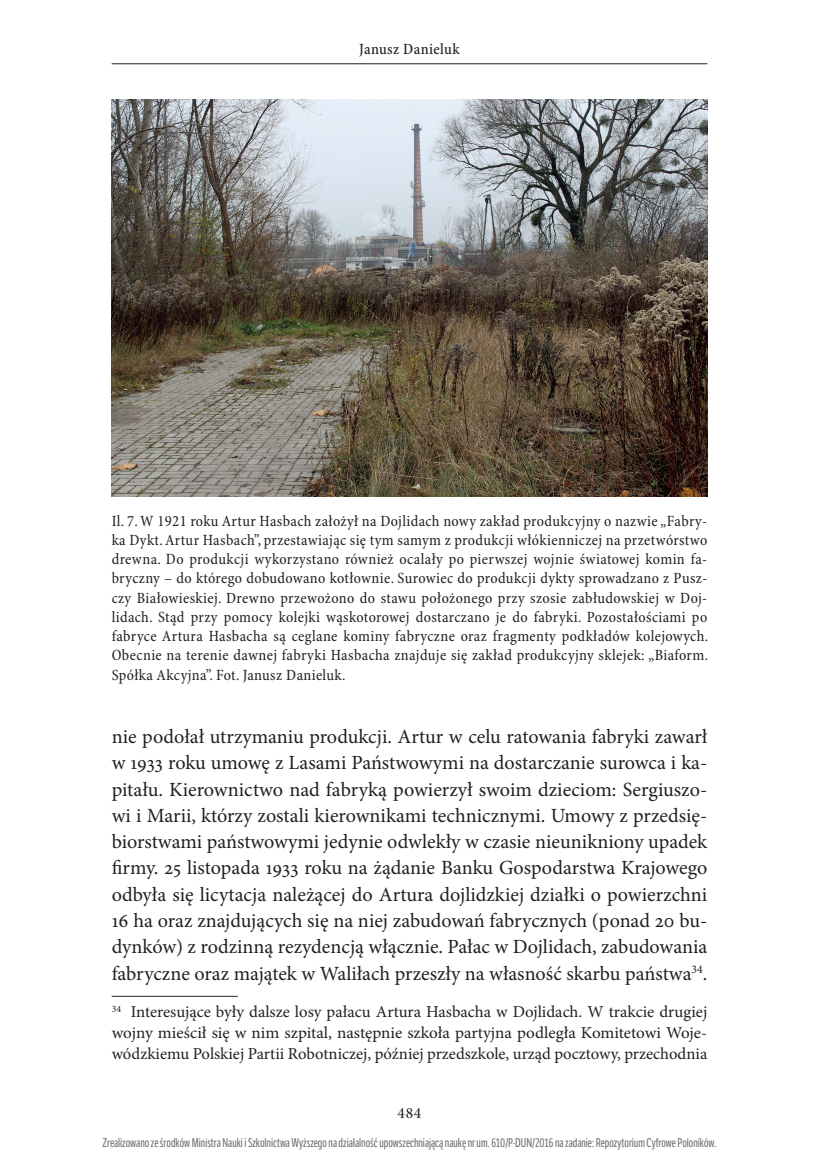
<style>
.page{position:relative;width:819px;height:1166px;background:#fff}
.page>*{position:absolute;margin:0;border:0;box-sizing:border-box;transform-origin:0 0}
.t1{font:20.12px/26.2px "Minion Pro";color:#231f20;text-align:justify}
.t2{font:16.62px/21px "Minion Pro";color:#231f20;text-align:justify}
.t3{font:condensed 15.75px/19.2px "Minion Pro";letter-spacing:.025em;color:#231f20;text-align:justify}
.t4{font:500 condensed 15.75px "Minion Pro";letter-spacing:.02em;color:#231f20}
.t5{font:15.75px "Minion Pro Medium Subh";color:#231f20}
.t6{font:12.25px "LFT Etica Compressed";color:#6b6b6b}
</style>
<div class="page">
<hr style="left:112px;top:63px;width:595px;height:1px;background:#231f20">
<img style="left:112px;top:100px;width:595px;height:397px">
<hr style="left:112px;top:996px;width:126px;height:1px;background:#231f20">
<p class="t4" style="left:359px;top:39px;width:102px">Janusz Danieluk</p>
<p class="t3" style="left:112px;top:512px;width:598px">Il. 7. W 1921 roku Artur Hasbach założył na Dojlidach nowy zakład produkcyjny o nazwie „Fabry&shy;ka Dykt. Artur Hasbach”, przestawiając się tym samym z produkcji włókienniczej na przetwórstwo drewna. Do produkcji wykorzystano również ocalały po pierwszej wojnie światowej komin fa&shy;bryczny – do którego dobudowano kotłownie. Surowiec do produkcji dykty sprowadzano z Pusz&shy;czy Białowieskiej. Drewno przewożono do stawu położonego przy szosie zabłudowskiej w Doj&shy;lidach. Stąd przy pomocy kolejki wąskotorowej dostarczano je do fabryki. Pozostałościami po fabryce Artura Hasbacha są ceglane kominy fabryczne oraz fragmenty podkładów kolejowych.<br>Obecnie na terenie dawnej fabryki Hasbacha znajduje się zakład produkcyjny sklejek: „Biaform.<br>Spółka Akcyjna”. Fot. Janusz Danieluk.</p>
<p class="t1" style="left:112px;top:724px;width:597px">nie podołał utrzymaniu produkcji. Artur w celu ratowania fabryki zawarł w 1933 roku umowę z Lasami Państwowymi na dostarczanie surowca i ka&shy;pitału. Kierownictwo nad fabryką powierzył swoim dzieciom: Sergiuszo&shy;wi i Marii, którzy zostali kierownikami technicznymi. Umowy z przedsię&shy;biorstwami państwowymi jedynie odwlekły w czasie nieunikniony upadek firmy. 25 listopada 1933 roku na żądanie Banku Gospodarstwa Krajowego odbyła się licytacja należącej do Artura dojlidzkiej działki o powierzchni 16 ha oraz znajdujących się na niej zabudowań fabrycznych (ponad 20 bu&shy;dynków) z rodzinną rezydencją włącznie. Pałac w Dojlidach, zabudowania fabryczne oraz majątek w Waliłach przeszły na własność skarbu państwa<sup>34</sup>.</p>
<p class="t2" style="left:112px;top:1001px;width:597px"><sup>34</sup> Interesujące były dalsze losy pałacu Artura Hasbacha w Dojlidach. W trakcie drugiej wojny mieścił się w nim szpital, następnie szkoła partyjna podległa Komitetowi Woje&shy;wódzkiemu Polskiej Partii Robotniczej, później przedszkole, urząd pocztowy, przechodnia</p>
<p class="t5" style="left:397px;top:1104px;width:25px">484</p>
<p class="t6" style="left:102px;top:1136px;width:615px">Zrealizowano ze środków Ministra Nauki i Szkolnictwa Wyższego na działalność upowszechniającą naukę nr um. 610/P-DUN/2016 na zadanie: Repozytorium Cyfrowe Poloników.</p>
</div>
